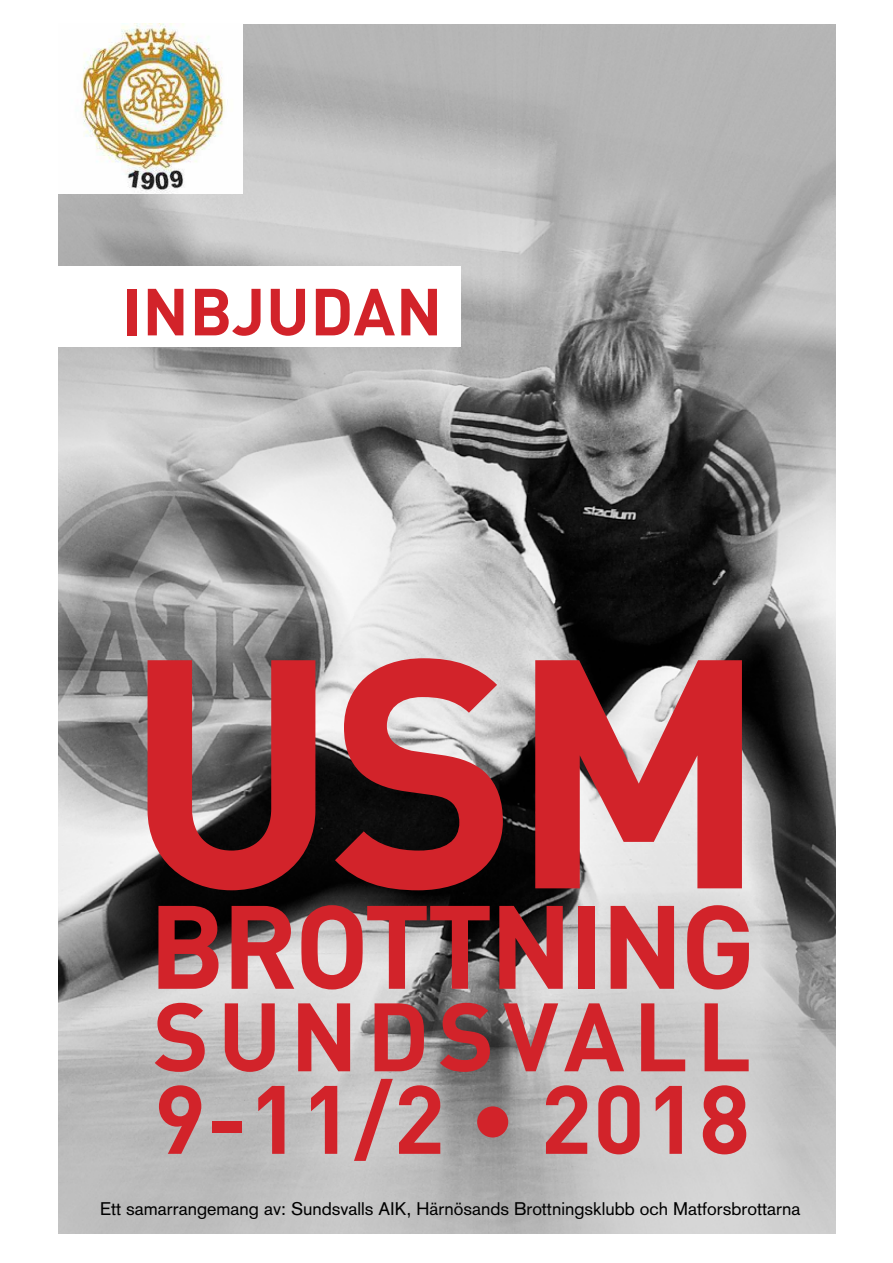
<style>
.page{position:relative;width:893px;height:1263px;background:#fff}
.page>*{position:absolute;margin:0;border:0;box-sizing:border-box;transform-origin:0 0}
.t1{font:700 320.4px "DIN";color:#d2232a}
.t2{font:700 116.4px "DIN";letter-spacing:-.03em;color:#d2232a}
.t3{font:700 95.4px/82.5px "DIN";letter-spacing:.09em;color:#d2232a}
.t4{font:700 65.4px "DIN";letter-spacing:.01em;color:#d2232a}
.t5{font:18px "Akzidenz Grotesk";color:#000}
</style>
<div class="page">
<img style="left:58px;top:24px;width:778px;height:1209px">
<img style="left:58px;top:23px;width:184px;height:170px">
<div style="left:0;top:266px;width:461px;height:81px;background:#fff"></div>
<h3 class="t4" style="left:122px;top:269px;width:322px">INBJUDAN</h3>
<h1 class="t1" style="left:124px;top:563px;width:646px">USM</h1>
<h2 class="t2" style="left:149px;top:871px;width:608px">BROTTNING</h2>
<h3 class="t3" style="left:153px;top:991px;width:600px">SUNDSVALL<br>9-11/2 • 2018</h3>
<p class="t5" style="left:100px;top:1198px;width:702px">Ett samarrangemang av: Sundsvalls AIK, Härnösands Brottningsklubb och Matforsbrottarna</p>
</div>
